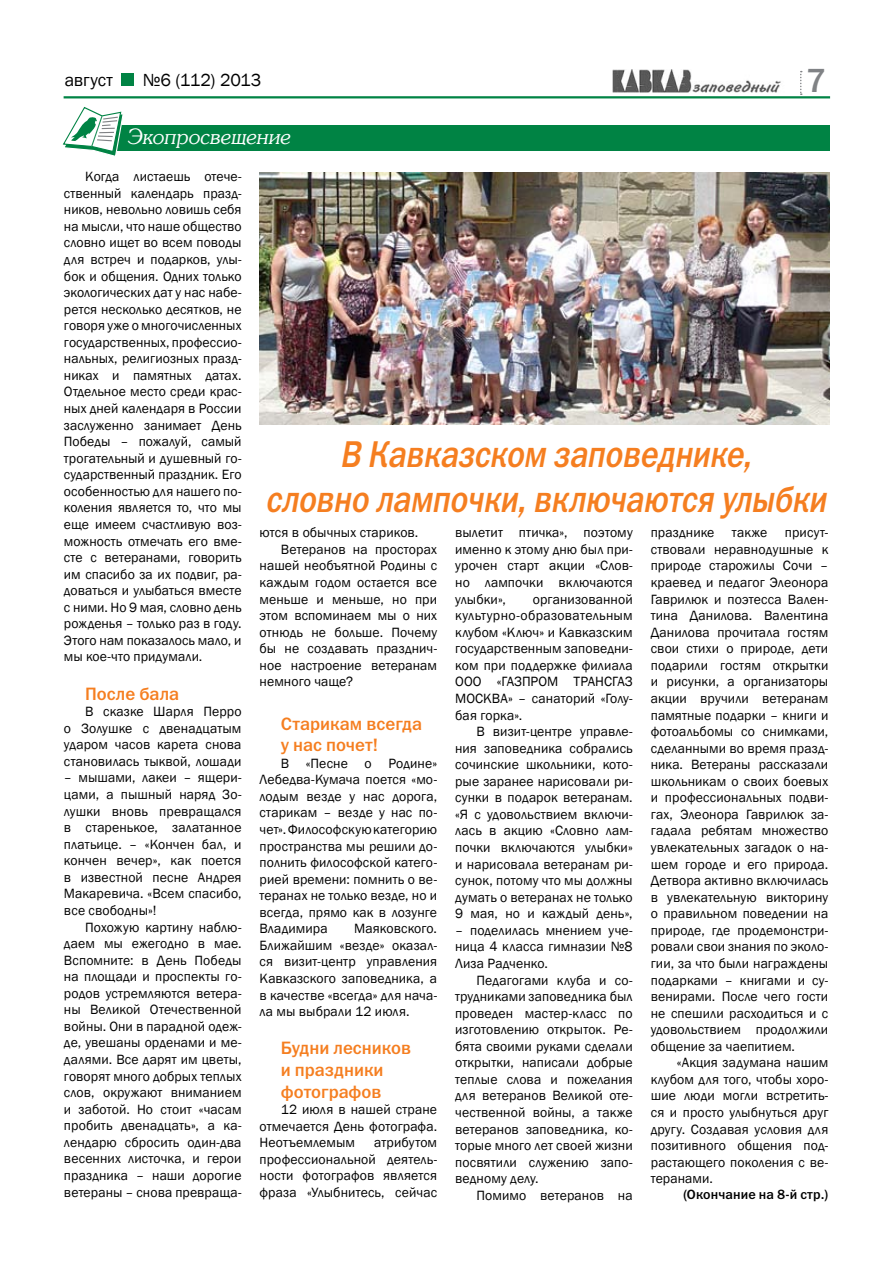
<style>
.page{position:relative;width:893px;height:1263px;background:#fff}
.page>*{position:absolute;margin:0;border:0;box-sizing:border-box;transform-origin:0 0}
.t1{font:italic 37.5px/45px "Franklin Gothic Medium C";color:#f57e20;text-align:center;scale:.83 1}
.t2{font:33.75px "Franklin Gothic Medium C";color:#808285}
.t3{font:italic 21px "Souvienne";color:#fff}
.t4{font:18px/21.6px "Franklin Gothic Medium C";color:#f57e20}
.t5{font:18px "Franklin Gothic";letter-spacing:-.005em;color:#000}
.t6{font:13.8px/16.5px "Franklin Gothic";letter-spacing:.01em;color:#000;text-align:justify}
.t7{font:13.5px "Franklin Gothic Medium C";letter-spacing:.01em;color:#000}
</style>
<div class="page">
<div style="left:107px;top:125px;width:722px;height:25px;background:#008344"></div>
<svg style="left:62px;top:106px;width:63px;height:50px"></svg>
<hr style="left:64px;top:96px;width:766px;height:2px;background:#008344">
<img style="left:613px;top:70px;width:168px;height:23px">
<div style="left:121px;top:74px;width:13px;height:12px;background:#008344"></div>
<svg style="left:800px;top:71px;width:2px;height:24px"></svg>
<img style="left:259px;top:173px;width:570px;height:252px">
<h3 class="t5" style="left:65px;top:69px;width:50px">август</h3>
<h3 class="t5" style="left:143px;top:69px;width:120px">№6 (112) 2013</h3>
<h2 class="t2" style="left:806px;top:62px;width:22px">7</h2>
<h3 class="t3" style="left:128px;top:125px;width:165px">Экопросвещение</h3>
<p class="t6" style="left:64px;top:169px;width:179px;text-indent:21px">Когда листаешь отече&shy;ственный календарь празд&shy;ников, невольно ловишь себя на мысли, что наше общество словно ищет во всем поводы для встреч и подарков, улы&shy;бок и общения. Одних только экологических дат у нас набе&shy;рется несколько десятков, не говоря уже о многочисленных государственных, профессио&shy;нальных, религиозных празд&shy;никах и памятных датах.<br>Отдельное место среди крас&shy;ных дней календаря в России заслуженно занимает День Победы – пожалуй, самый трогательный и душевный го&shy;сударственный праздник. Его особенностью для нашего по&shy;коления является то, что мы еще имеем счастливую воз&shy;можность отмечать его вме&shy;сте с ветеранами, говорить им спасибо за их подвиг, ра&shy;доваться и улыбаться вместе с ними. Но 9 мая, словно день рожденья – только раз в году.<br>Этого нам показалось мало, и мы кое-что придумали.</p>
<h3 class="t4" style="left:85px;top:682px;width:96px">После бала</h3>
<p class="t6" style="left:64px;top:704px;width:179px;text-indent:21px">В сказке Шарля Перро о Золушке с двенадцатым ударом часов карета снова становилась тыквой, лошади</p>
<p class="t6" style="left:64px;top:770px;width:179px">– мышами, лакеи – ящери&shy;цами, а пышный наряд Зо&shy;лушки вновь превращался в старенькое, залатанное платьице. – «Кончен бал, и кончен вечер», как поется в известной песне Андрея Макаревича. «Всем спасибо, все свободны»!</p>
<p class="t6" style="left:64px;top:919px;width:179px;text-indent:21px">Похожую картину наблю&shy;даем мы ежегодно в мае.<br>Вспомните: в День Победы на площади и проспекты го&shy;родов устремляются ветера&shy;ны Великой Отечественной войны. Они в парадной одеж&shy;де, увешаны орденами и ме&shy;далями. Все дарят им цветы, говорят много добрых теплых слов, окружают вниманием и заботой. Но стоит «часам пробить двенадцать», а ка&shy;лендарю сбросить один-два весенних листочка, и герои праздника – наши дорогие ветераны – снова превраща-</p>
<h1 class="t1" style="left:265px;top:431px;width:686px">В Кавказском заповеднике,<br>словно лампочки,включаются улыбки</h1>
<p class="t6" style="left:260px;top:525px;width:160px">ются в обычных стариков.</p>
<p class="t6" style="left:281px;top:541px;width:158px">Ветеранов на просторах</p>
<p class="t6" style="left:260px;top:558px;width:179px">нашей необъятной Родины с</p>
<p class="t6" style="left:260px;top:574px;width:179px">каждым годом остается все</p>
<p class="t6" style="left:260px;top:591px;width:179px">меньше и меньше, но при</p>
<p class="t6" style="left:260px;top:607px;width:179px">этом вспоминаем мы о них</p>
<p class="t6" style="left:260px;top:624px;width:179px">отнюдь не больше. Почему</p>
<p class="t6" style="left:260px;top:641px;width:179px">бы не создавать празднич-</p>
<p class="t6" style="left:260px;top:657px;width:179px">ное настроение ветеранам</p>
<p class="t6" style="left:260px;top:674px;width:95px">немного чаще?</p>
<h3 class="t4" style="left:281px;top:712px;width:143px">Старикам всегда у нас почет!</h3>
<p class="t6" style="left:260px;top:755px;width:179px;text-indent:21px">В «Песне о Родине» Лебедва-Кумача поется «мо&shy;лодым везде у нас дорога, старикам – везде у нас по&shy;чет». Философскую категорию пространства мы решили до&shy;полнить философской катего&shy;рией времени: помнить о ве&shy;теранах не только везде, но и всегда, прямо как в лозунге Владимира</p>
<p class="t6" style="left:260px;top:921px;width:179px;text-indent:95px">Маяковского.<br>Ближайшим «везде» оказал&shy;ся визит-центр управления Кавказского заповедника, а в качестве «всегда» для нача&shy;ла мы выбрали 12 июля.</p>
<h3 class="t4" style="left:281px;top:1037px;width:132px">Будни лесников и праздники фотографов</h3>
<p class="t6" style="left:260px;top:1101px;width:179px;text-indent:21px">12 июля в нашей стране отмечается День фотографа.<br>Неотъемлемым</p>
<p class="t6" style="left:260px;top:1135px;width:179px;text-indent:115px">атрибутом профессиональной деятель&shy;ности фотографов является фраза «Улыбнитесь, сейчас</p>
<p class="t6" style="left:455px;top:525px;width:179px">вылетит птичка», поэтому именно к этому дню был при&shy;урочен старт акции «Слов&shy;но лампочки включаются улыбки»,</p>
<p class="t6" style="left:455px;top:591px;width:179px;text-indent:78px">организованной культурно-образовательным клубом «Ключ» и Кавказским государственным заповедни&shy;ком при поддержке филиала ООО «ГАЗПРОМ ТРАНСГАЗ МОСКВА» – санаторий «Голу&shy;бая горка».</p>
<p class="t6" style="left:455px;top:723px;width:179px;text-indent:21px">В визит-центре управле&shy;ния заповедника собрались сочинские школьники, кото&shy;рые заранее нарисовали ри&shy;сунки в подарок ветеранам. «Я с удовольствием включи&shy;лась в акцию «Словно лам&shy;почки включаются улыбки» и нарисовала ветеранам ри&shy;сунок, потому что мы должны думать о ветеранах не только 9 мая, но и каждый день»,</p>
<p class="t6" style="left:455px;top:922px;width:179px">– поделилась мнением уче&shy;ница 4 класса гимназии №8<br>Лиза Радченко.</p>
<p class="t6" style="left:455px;top:972px;width:179px;text-indent:21px">Педагогами клуба и со&shy;трудниками заповедника был проведен мастер-класс по изготовлению открыток. Ре&shy;бята своими руками сделали открытки, написали добрые теплые слова и пожелания для ветеранов Великой оте&shy;чественной войны, а также ветеранов заповедника, ко&shy;торые много лет своей жизни посвятили служению запо&shy;ведному делу.</p>
<p class="t6" style="left:476px;top:1187px;width:158px">Помимо ветеранов на</p>
<p class="t6" style="left:651px;top:525px;width:179px;text-indent:134px">присут&shy;ствовали неравнодушные к природе старожилы Сочи – краевед и педагог Элеонора Гаврилюк и поэтесса Вален&shy;тина Данилова. Валентина Данилова прочитала гостям свои стихи о природе, дети подарили гостям открытки и рисунки, а организаторы акции вручили ветеранам памятные подарки – книги и фотоальбомы со снимками, сделанными во время празд&shy;ника. Ветераны рассказали школьникам о своих боевых и профессиональных подви&shy;гах, Элеонора Гаврилюк за&shy;гадала ребятам множество увлекательных загадок о на&shy;шем городе и его природа.<br>Детвора активно включилась в увлекательную викторину о правильном поведении на природе, где продемонстри&shy;ровали свои знания по эколо&shy;гии, за что были награждены подарками – книгами и су&shy;венирами. После чего гости не спешили расходиться и с удовольствием продолжили общение за чаепитием.</p>
<p class="t6" style="left:651px;top:1055px;width:179px;text-indent:26px">«Акция задумана нашим клубом для того, чтобы хоро&shy;шие люди могли встретить&shy;ся и просто улыбнуться друг другу. Создавая условия для позитивного общения под&shy;растающего поколения с ве&shy;теранами.</p>
<p class="t7" style="left:683px;top:1187px;width:147px">(Окончание на 8-й стр.)</p>
<p class="t6" style="left:651px;top:525px;width:65px">празднике</p>
<p class="t6" style="left:732px;top:525px;width:37px">также</p>
</div>
